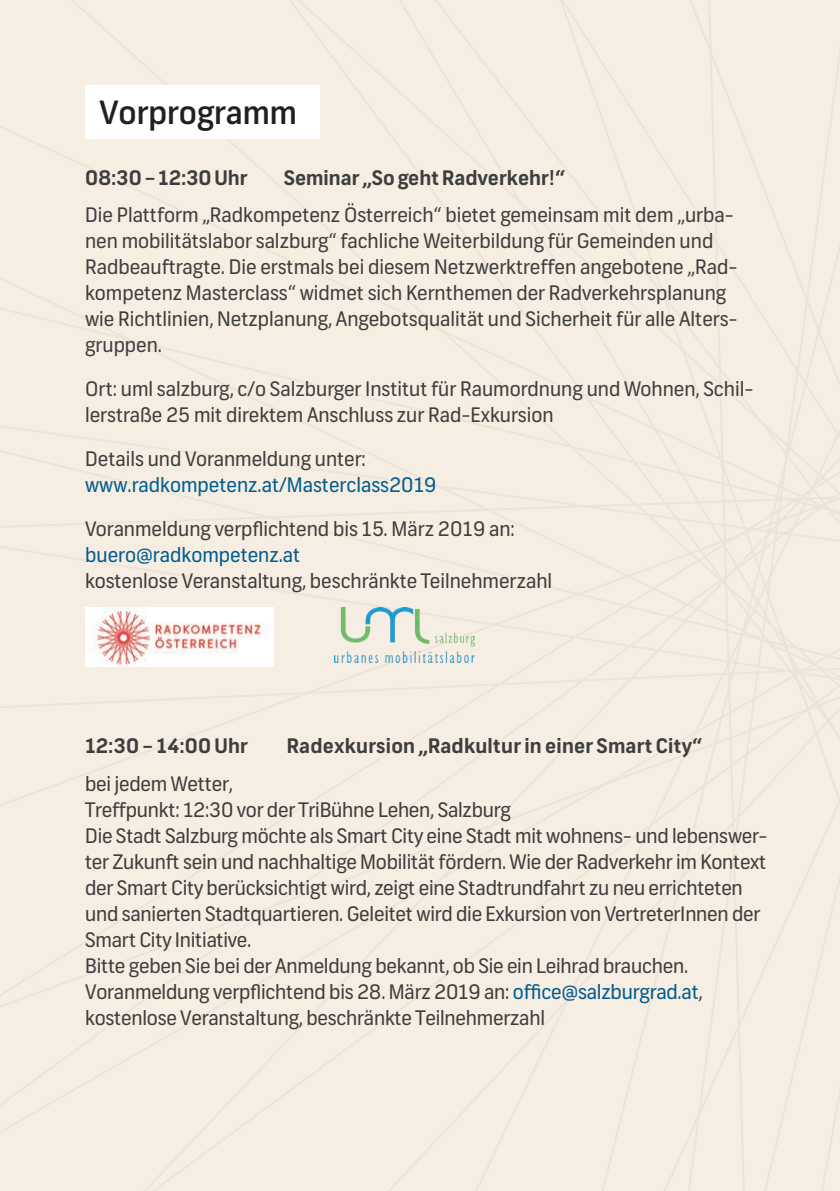
<style>
.page{position:relative;width:840px;height:1191px;background:#fff}
.page>*{position:absolute;margin:0;border:0;box-sizing:border-box;transform-origin:0 0}
.t1{font:500 32px "Frank";color:#231f20}
.t2{font:20px/26px "Frank";letter-spacing:-.01em;color:#3e3e3f}
.t3{font:700 20px "Frank";letter-spacing:.01em;color:#3e3e3f}
.t4{font:20px "Frank";color:#005d8f}
.s1{color:#005d8f}
</style>
<div class="page">
<div style="left:0;top:0;width:839px;height:1191px;background:#f6eee2"></div>
<div style="left:85px;top:85px;width:234px;height:53px;background:#fff"></div>
<img style="left:85px;top:608px;width:189px;height:58px">
<img style="left:334px;top:608px;width:140px;height:54px">
<h1 class="t1" style="left:99px;top:93px;width:199px">Vorprogramm</h1>
<p class="t3" style="left:85px;top:165px;width:164px">08:30 – 12:30 Uhr</p>
<p class="t3" style="left:283px;top:165px;width:282px">Seminar „So geht Radverkehr!“</p>
<p class="t2" style="left:85px;top:202px;width:653px">Die Plattform „Radkompetenz Österreich“ bietet gemeinsam mit dem „urba&shy;nen mobilitätslabor salzburg“ fachliche Weiterbildung für Gemeinden und Radbeauftragte. Die erstmals bei diesem Netzwerktreffen angebotene „Rad&shy;kompetenz Masterclass“ widmet sich Kernthemen der Radverkehrsplanung wie Richtlinien, Netzplanung, Angebotsqualität und Sicherheit für alle Alters&shy;gruppen.</p>
<p class="t2" style="left:85px;top:376px;width:669px">Ort: uml salzburg, c/o Salzburger Institut für Raumordnung und Wohnen, Schil&shy;lerstraße 25 mit direktem Anschluss zur Rad-Exkursion</p>
<p class="t2" style="left:85px;top:446px;width:282px">Details und Voranmeldung unter:</p>
<p class="t4" style="left:85px;top:473px;width:352px">www.radkompetenz.at/Masterclass2019</p>
<p class="t2" style="left:85px;top:516px;width:431px">Voranmeldung verpflichtend bis 15. März 2019 an:</p>
<p class="t4" style="left:85px;top:543px;width:217px">buero@radkompetenz.at</p>
<p class="t2" style="left:85px;top:568px;width:468px">kostenlose Veranstaltung, beschränkte Teilnehmerzahl</p>
<p class="t3" style="left:85px;top:734px;width:164px">12:30 – 14:00 Uhr</p>
<p class="t3" style="left:287px;top:734px;width:416px">Radexkursion „Radkultur in einer Smart City“</p>
<p class="t2" style="left:85px;top:771px;width:683px">bei jedem Wetter,<br>Treffpunkt: 12:30 vor der TriBühne Lehen, Salzburg<br>Die Stadt Salzburg möchte als Smart City eine Stadt mit wohnens- und lebenswer&shy;ter Zukunft sein und nachhaltige Mobilität fördern. Wie der Radverkehr im Kontext der Smart City berücksichtigt wird, zeigt eine Stadtrundfahrt zu neu errichteten und sanierten Stadtquartieren. Geleitet wird die Exkursion von VertreterInnen der Smart City Initiative.<br>Bitte geben Sie bei der Anmeldung bekannt, ob Sie ein Leihrad brauchen.<br>Voranmeldung verpflichtend bis 28. März 2019 an: <span class="s1">office@salzburgrad.at</span>, kostenlose Veranstaltung, beschränkte Teilnehmerzahl</p>
</div>
